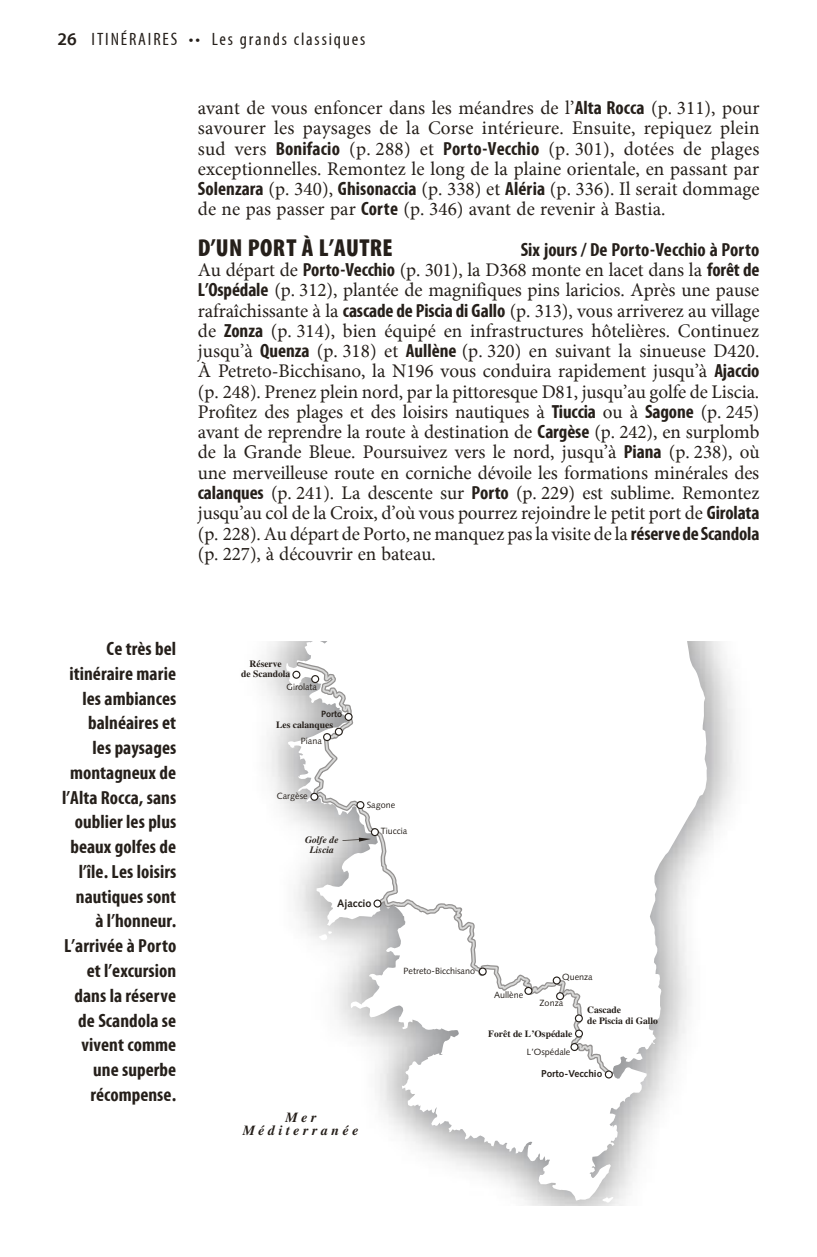
<style>
.page{position:relative;width:817px;height:1257px;background:#fff}
.page>*{position:absolute;margin:0;border:0;box-sizing:border-box;transform-origin:0 0}
.t1{font:24.75px "LPP Myriad Cond Black Unicode";letter-spacing:.015em;color:#251f1a}
.t2{font:19.12px/20.2px "LPP Minion Unicode";letter-spacing:-.005em;color:#251f1a;text-align:justify}
.t3{font:700 19.12px/24.8px "LPP Myriad Cond Unicode";letter-spacing:.005em;color:#251f1a;text-align:right}
.t4{font:18px "LPP Myriad Cond Unicode";letter-spacing:.1em;color:#251f1a}
.t5{font:italic 700 13.95px "Times";color:#251f1a}
.t6{font:700 10.8px "Obelix";color:#251f1a}
.t7{font:700 9.9px "Obelix";color:#251f1a}
.t8{font:italic 700 9.67px "Times";color:#251f1a}
.t9{font:700 9.45px/11.5px "Times";color:#251f1a}
.t10{font:9px "Obelix";color:#251f1a}
.t11{font:700 9px "Obelix";color:#251f1a}
.s1{font-family:"LPP Myriad Light Unicode";font-weight:700}
.s2{font-family:"LPP Myriad Cond Unicode";font-weight:700}
</style>
<div class="page">
<svg style="left:286px;top:641px;width:420px;height:559px"></svg>
<svg style="left:602px;top:1197px;width:11px;height:5px"></svg>
<svg style="left:293px;top:661px;width:318px;height:416px"></svg>
<p class="t4" style="left:57px;top:29px;width:309px"><span class="s1">26</span> itinéraires •• Les grands classiques</p>
<p class="t2" style="left:198px;top:99px;width:563px">avant de vous enfoncer dans les méandres de l’<span class="s2">Alta Rocca</span> (p. 311), pour savourer les paysages de la Corse intérieure. Ensuite, repiquez plein sud vers <span class="s2">Bonifacio</span> (p. 288) et <span class="s2">Porto-Vecchio</span> (p. 301), dotées de plages exceptionnelles. Remontez le long de la plaine orientale, en passant par <span class="s2">Solenzara</span> (p. 340), <span class="s2">Ghisonaccia</span> (p. 338) et <span class="s2">Aléria</span> (p. 336). Il serait dommage de ne pas passer par <span class="s2">Corte</span> (p. 346) avant de revenir à Bastia.</p>
<p class="t1" style="left:198px;top:232px;width:196px">D’UN PORT À L’AUTRE</p>
<p class="t2" style="left:198px;top:240px;width:563px;text-indent:323px"><span class="s2">Six jours / De Porto-Vecchio à Porto </span>Au départ de <span class="s2">Porto-Vecchio</span> (p. 301), la D368 monte en lacet dans la <span class="s2">forêt de L’Ospédale</span> (p. 312), plantée de magnifiques pins laricios. Après une pause rafraîchissante à la <span class="s2">cascade de Piscia di Gallo</span> (p. 313), vous arriverez au village de <span class="s2">Zonza</span> (p. 314), bien équipé en infrastructures hôtelières. Continuez jusqu’à <span class="s2">Quenza</span> (p. 318) et <span class="s2">Aullène</span> (p. 320) en suivant la sinueuse D420.<br>À Petreto-Bicchisano, la N196 vous conduira rapidement jusqu’à <span class="s2">Ajaccio </span>(p. 248). Prenez plein nord, par la pittoresque D81, jusqu’au golfe de Liscia.<br>Profitez des plages et des loisirs nautiques à <span class="s2">Tiuccia</span> ou à <span class="s2">Sagone</span> (p. 245) avant de reprendre la route à destination de <span class="s2">Cargèse</span> (p. 242), en surplomb de la Grande Bleue. Poursuivez vers le nord, jusqu’à <span class="s2">Piana</span> (p. 238), où une merveilleuse route en corniche dévoile les formations minérales des <span class="s2">calanques</span> (p. 241). La descente sur <span class="s2">Porto</span> (p. 229) est sublime. Remontez jusqu’au col de la Croix, d’où vous pourrez rejoindre le petit port de <span class="s2">Girolata </span>(p. 228). Au départ de Porto, ne manquez pas la visite de la <span class="s2">réserve de Scandola </span>(p. 227), à découvrir en bateau.</p>
<p class="t3" style="left:62px;top:636px;width:116px">Ce très bel itinéraire marie les ambiances balnéaires et<br>les paysages montagneux de l’Alta Rocca, sans oublier les plus beaux golfes de l’île. Les loisirs nautiques sont<br>à l’honneur.<br>L’arrivée à Porto et l’excursion dans la réserve de Scandola se vivent comme une superbe récompense.</p>
<p class="t9" style="left:249px;top:658px;width:34px">Réserve</p>
<p class="t9" style="left:241px;top:668px;width:51px">de Scandola</p>
<p class="t10" style="left:286px;top:682px;width:32px">Girolata</p>
<p class="t9" style="left:276px;top:719px;width:59px">Les calanques</p>
<p class="t11" style="left:321px;top:709px;width:23px">Porto</p>
<p class="t10" style="left:301px;top:735px;width:23px">Piana</p>
<p class="t10" style="left:277px;top:790px;width:32px">Cargèse</p>
<p class="t8" style="left:305px;top:834px;width:35px">Golfe de</p>
<p class="t8" style="left:310px;top:844px;width:26px">Liscia</p>
<p class="t10" style="left:366px;top:799px;width:30px">Sagone</p>
<p class="t10" style="left:381px;top:825px;width:28px">Tiuccia</p>
<p class="t6" style="left:337px;top:897px;width:36px">Ajaccio</p>
<p class="t5" style="left:285px;top:1108px;width:33px">M e r</p>
<p class="t5" style="left:242px;top:1122px;width:117px">M é d i t e r r a n é e</p>
<p class="t10" style="left:403px;top:965px;width:73px">Petreto-Bicchisano</p>
<p class="t10" style="left:494px;top:989px;width:31px">Aullène</p>
<p class="t10" style="left:562px;top:971px;width:32px">Quenza</p>
<p class="t10" style="left:539px;top:998px;width:25px">Zonza</p>
<p class="t9" style="left:587px;top:1003px;width:72px">Cascade<br>de Piscia di Gallo</p>
<p class="t9" style="left:488px;top:1027px;width:85px">Forêt de L'Ospédale</p>
<p class="t10" style="left:527px;top:1046px;width:45px">L'Ospédale</p>
<p class="t7" style="left:541px;top:1068px;width:63px">Porto-Vecchio</p>
</div>
